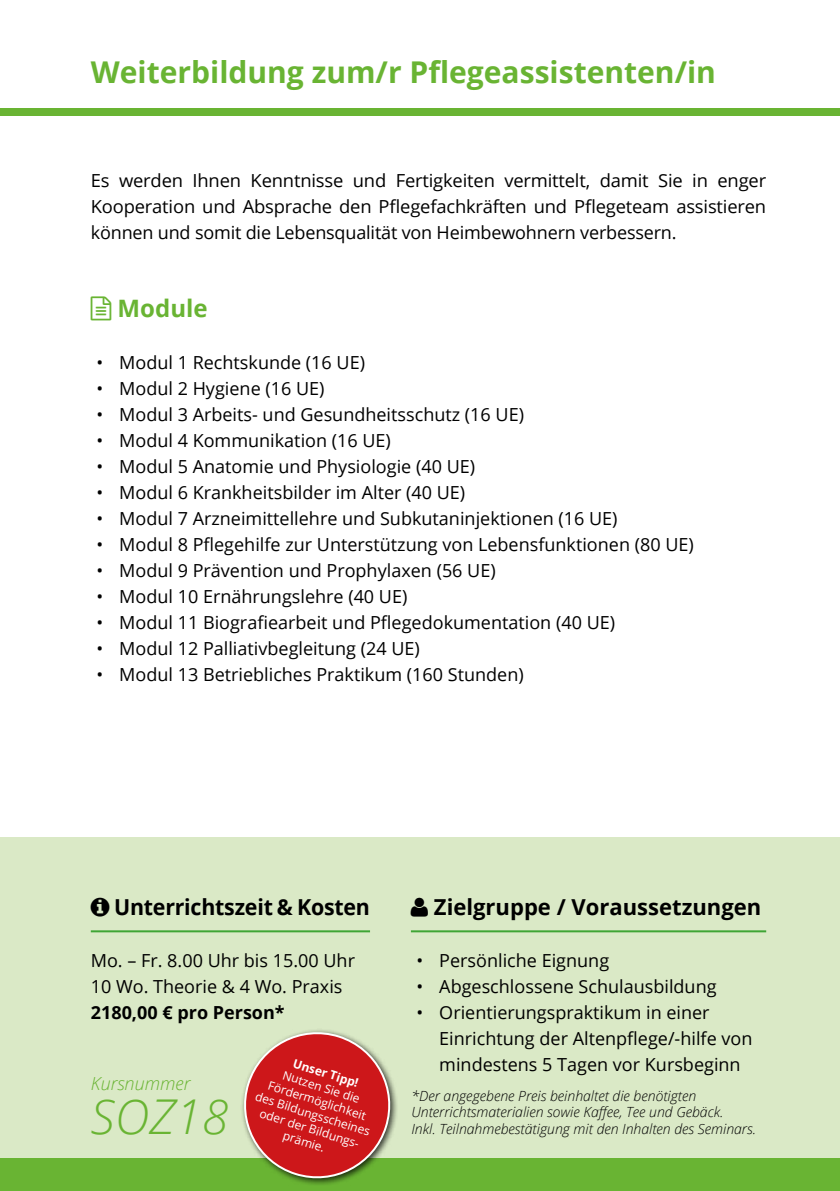
<style>
.page{position:relative;width:840px;height:1191px;background:#fff}
.page>*{position:absolute;margin:0;border:0;box-sizing:border-box;transform-origin:0 0}
.t1{font:italic 300 48px "Open Sans";color:#69b433}
.t2{font:700 30px "Open Sans";color:#69b433}
.t3{font:700 24px "Open Sans";color:#69b433}
.t4{font:700 22px "Open Sans";color:#000}
.t5{font:18px/26px "Open Sans";color:#000}
.t6{font:700 18px "Open Sans";color:#000}
.t7{font:italic 300 18px "Open Sans";color:#69b433}
.t8{font:italic 300 14px/16.8px "Open Sans";color:#000}
.t9{font:12px/14.4px "Open Sans";color:#fff;text-align:center}
.t10{font:700 12px "Open Sans";color:#fff}
</style>
<div class="page">
<div style="left:0;top:837px;width:839px;height:354px;background:#dae9c6"></div>
<div style="left:0;top:1159px;width:839px;height:32px;background:#69b433"></div>
<div style="left:0;top:109px;width:839px;height:7px;background:#69b433"></div>
<hr style="left:410px;top:930px;width:355px;height:2px;background:#3fa535">
<hr style="left:91px;top:930px;width:279px;height:2px;background:#3fa535">
<svg style="left:234px;top:1030px;width:166px;height:155px"></svg>
<h2 class="t2" style="left:91px;top:51px;width:626px">Weiterbildung zum/r Pflegeassistenten/in</h2>
<p class="t5" style="left:91px;top:167px;width:676px;text-align:justify">Es werden Ihnen Kenntnisse und Fertigkeiten vermittelt, damit Sie in enger Kooperation und Absprache den Pflegefachkräften und Pflegeteam assistieren können und somit die Lebensqualität von Heimbewohnern verbessern.</p>
<h3 class="t3" style="left:118px;top:291px;width:91px">Module</h3>
<p class="t5" style="left:96px;top:349px;width:270px">• Modul 1 Rechtskunde (16 UE)</p>
<p class="t5" style="left:96px;top:375px;width:229px">• Modul 2 Hygiene (16 UE)</p>
<p class="t5" style="left:96px;top:401px;width:429px">• Modul 3 Arbeits- und Gesundheitsschutz (16 UE)</p>
<p class="t5" style="left:96px;top:427px;width:296px">• Modul 4 Kommunikation (16 UE)</p>
<p class="t5" style="left:96px;top:453px;width:380px">• Modul 5 Anatomie und Physiologie (40 UE)</p>
<p class="t5" style="left:96px;top:479px;width:370px">• Modul 6 Krankheitsbilder im Alter (40 UE)</p>
<p class="t5" style="left:96px;top:505px;width:522px">• Modul 7 Arzneimittellehre und Subkutaninjektionen (16 UE)</p>
<p class="t5" style="left:96px;top:531px;width:598px">• Modul 8 Pflegehilfe zur Unterstützung von Lebensfunktionen (80 UE)</p>
<p class="t5" style="left:96px;top:557px;width:400px">• Modul 9 Prävention und Prophylaxen (56 UE)</p>
<p class="t5" style="left:96px;top:583px;width:312px">• Modul 10 Ernährungslehre (40 UE)</p>
<p class="t5" style="left:96px;top:609px;width:520px">• Modul 11 Biografiearbeit und Pflegedokumentation (40 UE)</p>
<p class="t5" style="left:96px;top:635px;width:325px">• Modul 12 Palliativbegleitung (24 UE)</p>
<p class="t5" style="left:96px;top:661px;width:428px">• Modul 13 Betriebliches Praktikum (160 Stunden)</p>
<p class="t4" style="left:114px;top:891px;width:257px">Unterrichtszeit &amp; Kosten</p>
<p class="t5" style="left:91px;top:947px;width:265px">Mo. – Fr. 8.00 Uhr bis 15.00 Uhr<br>10 Wo. Theorie &amp; 4 Wo. Praxis</p>
<p class="t6" style="left:91px;top:999px;width:195px">2180,00 € pro Person*</p>
<p class="t7" style="left:91px;top:1071px;width:101px">Kursnummer</p>
<h1 class="t1" style="left:91px;top:1083px;width:139px">SOZ18</h1>
<p class="t10" style="left:295px;top:1054px;width:69px;rotate:17deg">Unser Tipp!</p>
<p class="t9" style="left:266px;top:1061px;width:121px;rotate:17deg">Nutzen Sie die<br>Fördermöglichkeit des Bildungsscheines oder der Bildungs&shy;prämie.</p>
<p class="t4" style="left:433px;top:891px;width:329px">Zielgruppe / Voraussetzungen</p>
<p class="t5" style="left:416px;top:947px;width:194px">• Persönliche Eignung</p>
<p class="t5" style="left:416px;top:973px;width:301px">• Abgeschlossene Schulausbildung</p>
<p class="t5" style="left:439px;top:999px;width:314px;text-indent:-23px">• Orientierungspraktikum in einer<br>Einrichtung der Altenpflege/-hilfe von mindestens 5 Tagen vor Kursbeginn</p>
<p class="t8" style="left:411px;top:1086px;width:346px">*Der angegebene Preis beinhaltet die benötigten<br>Unterrichtsmaterialien sowie Kaffee, Tee und Gebäck.<br>Inkl. Teilnahmebestätigung mit den Inhalten des Seminars.</p>
</div>
